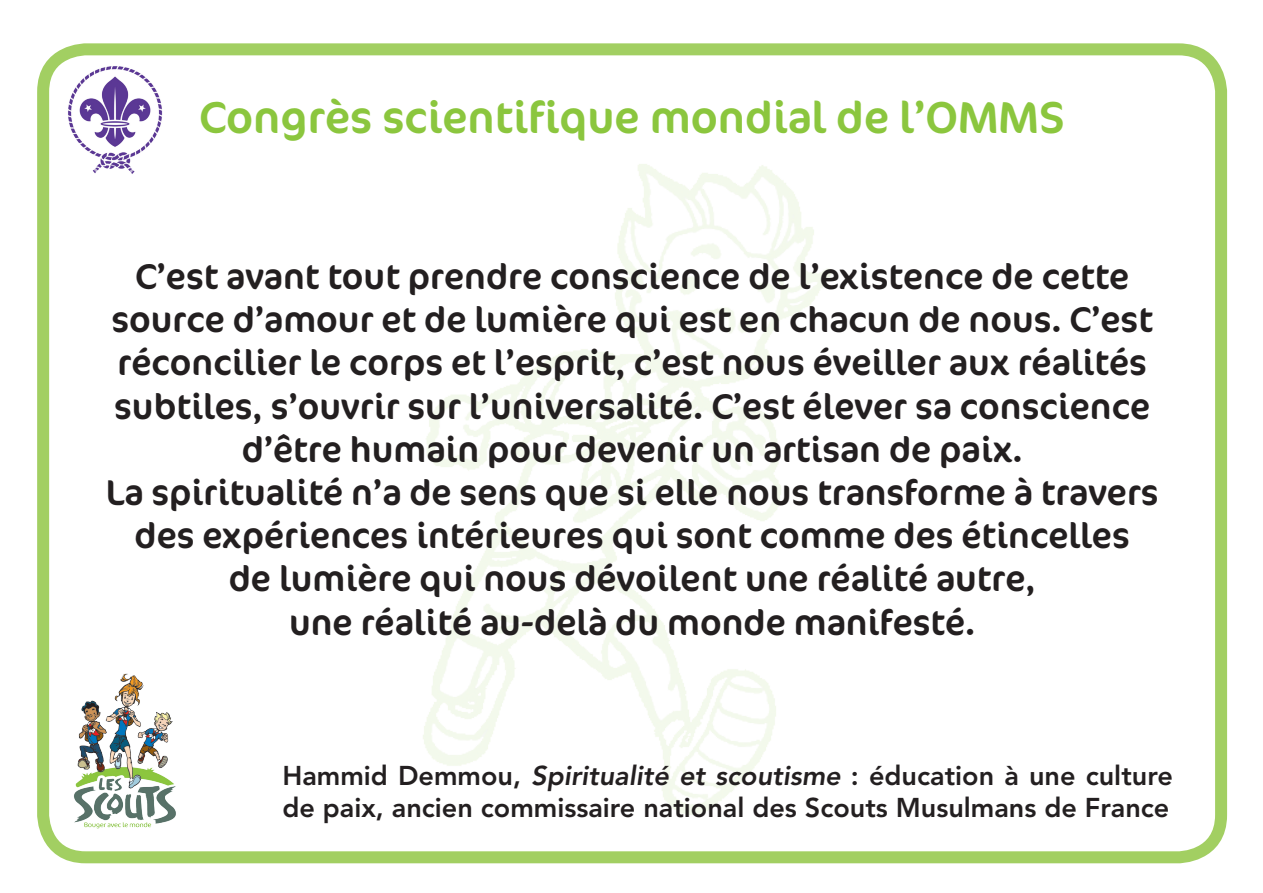
<style>
.page{position:relative;width:1263px;height:893px;background:#fff}
.page>*{position:absolute;margin:0;border:0;box-sizing:border-box;transform-origin:0 0}
.t1{font:45px "Cocon OT";color:#8bc63e}
.t2{font:36px/43.2px "Cocon OT";color:#231f20;text-align:center}
.t3{font:800 27px/32.4px "Avenir LT Std";color:#231f20}
.s1{font-style:italic}
</style>
<div class="page">
<img style="left:74px;top:673px;width:102px;height:156px">
<img style="left:63px;top:60px;width:100px;height:114px">
<div style="left:37px;top:43px;width:1190px;height:820px;border:12px solid #a2cf62;border-radius:43px"></div>
<p class="t1" style="left:199px;top:91px;width:867px">Congrès scientifique mondial de l’OMMS</p>
<p class="t2" style="left:106px;top:256px;width:1054px">C’est avant tout prendre conscience de l’existence de cette source d’amour et de lumière qui est en chacun de nous. C’est réconcilier le corps et l’esprit, c’est nous éveiller aux réalités subtiles, s’ouvrir sur l’universalité. C’est élever sa conscience d’être humain pour devenir un artisan de paix.<br>La spiritualité n’a de sens que si elle nous transforme à travers des expériences intérieures qui sont comme des étincelles<br>de lumière qui nous dévoilent une réalité autre,<br>une réalité au-delà du monde manifesté.</p>
<p class="t3" style="left:282px;top:759px;width:892px">Hammid Demmou, <span class="s1">Spiritualité et scoutisme</span> : éducation à une culture de paix, ancien commissaire national des Scouts Musulmans de France</p>
</div>
